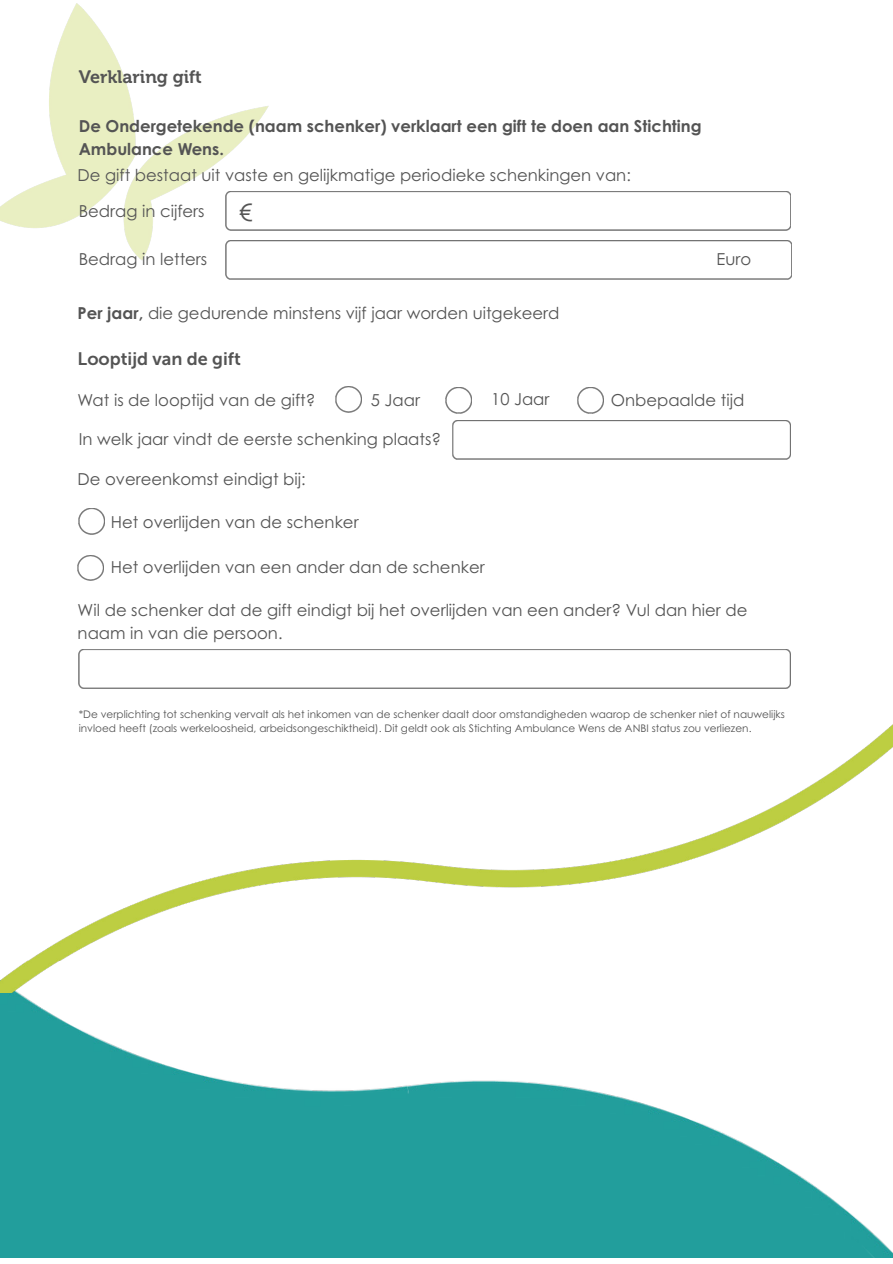
<style>
.page{position:relative;width:893px;height:1264px;background:#fff}
.page>*{position:absolute;margin:0;border:0;box-sizing:border-box;transform-origin:0 0}
.t1{font:23.85px "Century Gothic Pro";color:#545454}
.t2{font:18px "Museo Sans 700";color:#545454}
.t3{font:18px "Museo 700";color:#545454}
.t4{font:16.5px/22.4px "Century Gothic Pro";color:#545454}
.t5{font:700 16.5px/22.5px "Century Gothic Pro";color:#545454}
.t6{font:10.5px/14.1px "Century Gothic Pro";color:#545454}
.s1{font-weight:700}
</style>
<div class="page">
<img style="left:446px;top:191px;width:344px;height:39px">
<img style="left:452px;top:420px;width:338px;height:39px">
<img style="left:335px;top:387px;width:26px;height:26px">
<img style="left:445px;top:387px;width:26px;height:26px">
<img style="left:577px;top:387px;width:26px;height:26px">
<img style="left:446px;top:240px;width:345px;height:40px">
<img style="left:79px;top:509px;width:26px;height:26px">
<img style="left:78px;top:555px;width:25px;height:26px">
<img style="left:0;top:992px;width:892px;height:265px">
<img style="left:0;top:649px;width:892px;height:343px">
<img style="left:0;top:3px;width:446px;height:277px">
<p class="t3" style="left:79px;top:66px;width:125px">Verklaring gift</p>
<p class="t5" style="left:79px;top:115px;width:624px">De Ondergetekende (naam schenker) verklaart een gift te doen aan Stichting<br>Ambulance Wens.</p>
<p class="t4" style="left:78px;top:163px;width:554px">De gift bestaat uit vaste en gelijkmatige periodieke schenkingen van:</p>
<p class="t4" style="left:79px;top:199px;width:127px">Bedrag in cijfers</p>
<h1 class="t1" style="left:239px;top:197px;width:15px">€</h1>
<p class="t4" style="left:79px;top:248px;width:130px">Bedrag in letters</p>
<p class="t4" style="left:78px;top:302px;width:483px"><span class="s1">Per jaar,</span> die gedurende minstens vijf jaar worden uitgekeerd</p>
<p class="t2" style="left:78px;top:349px;width:165px">Looptijd van de gift</p>
<p class="t4" style="left:716px;top:248px;width:36px">Euro</p>
<p class="t4" style="left:78px;top:388px;width:239px">Wat is de looptijd van de gift?</p>
<p class="t4" style="left:371px;top:388px;width:51px">5 Jaar</p>
<p class="t4" style="left:491px;top:388px;width:60px">10 Jaar</p>
<p class="t4" style="left:610px;top:388px;width:135px">Onbepaalde tijd</p>
<p class="t4" style="left:79px;top:428px;width:364px">In welk jaar vindt de eerste schenking plaats?</p>
<p class="t4" style="left:78px;top:467px;width:229px">De overeenkomst eindigt bij:</p>
<p class="t4" style="left:111px;top:510px;width:249px">Het overlijden van de schenker</p>
<p class="t4" style="left:111px;top:556px;width:375px">Het overlijden van een ander dan de schenker</p>
<p class="t4" style="left:78px;top:599px;width:671px">Wil de schenker dat de gift eindigt bij het overlijden van een ander? Vul dan hier de naam in van die persoon.</p>
<p class="t6" style="left:79px;top:707px;width:707px">*De verplichting tot schenking vervalt als het inkomen van de schenker daalt door omstandigheden waarop de schenker niet of nauwelijks invloed heeft (zoals werkeloosheid, arbeidsongeschiktheid). Dit geldt ook als Stichting Ambulance Wens de ANBI status zou verliezen.</p>
</div>
